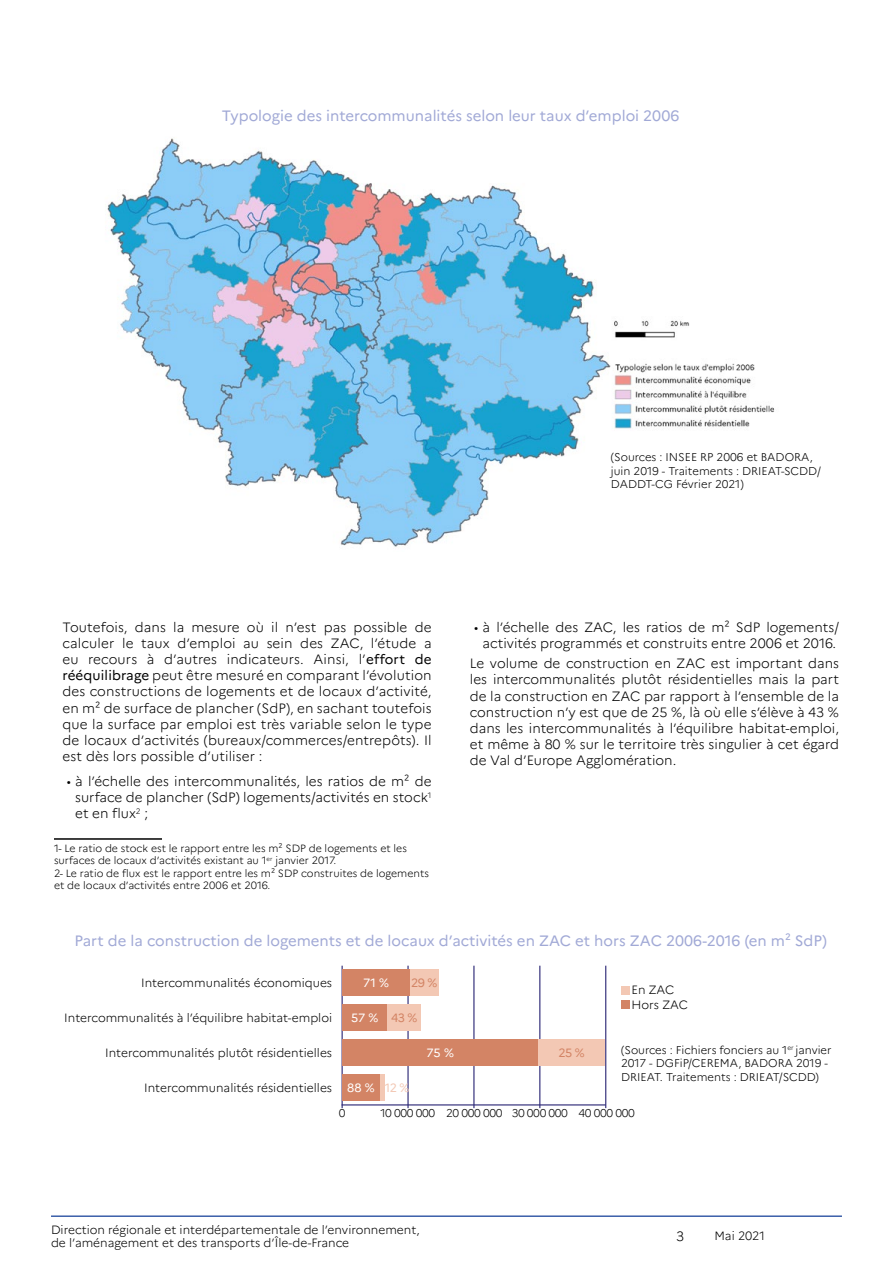
<style>
.page{position:relative;width:893px;height:1263px;background:#fff}
.page>*{position:absolute;margin:0;border:0;box-sizing:border-box;transform-origin:0 0}
.t1{font:15px "Marianne";color:#a1a9d6}
.t2{font:300 13.5px/16.2px "Marianne";color:#000;text-align:justify}
.t3{font:300 12px/13.5px "Marianne";color:#000}
.t4{font:12px "Marianne";letter-spacing:-.02em;color:#fff}
.t5{font:12px "Marianne";color:#d38465}
.t6{font:300 11.25px/13.5px "Marianne";color:#000}
.t7{font:300 11.25px "Marianne";letter-spacing:-.035em;color:#000}
.t8{font:300 10.5px/12.6px "Marianne";color:#000}
.s1{font-weight:400}
.s2{color:#d38465}
.s3{color:#f3c8b4}
</style>
<div class="page">
<hr style="left:51px;top:1215px;width:791px;height:2px;background:#3b5fa9">
<img style="left:107px;top:138px;width:504px;height:409px">
<img style="left:614px;top:320px;width:161px;height:109px">
<hr style="left:54px;top:838px;width:108px;height:2px;background:#000">
<hr style="left:407px;top:966px;width:2px;height:142px;background:#292574">
<hr style="left:473px;top:966px;width:1px;height:142px;background:#292574">
<hr style="left:539px;top:966px;width:1px;height:142px;background:#292574">
<hr style="left:605px;top:966px;width:1px;height:142px;background:#292574">
<hr style="left:342px;top:1104px;width:264px;height:1px;background:#292574">
<hr style="left:342px;top:966px;width:1px;height:142px;background:#292574">
<div style="left:342px;top:969px;width:68px;height:27px;background:#d38465"></div>
<div style="left:410px;top:969px;width:29px;height:27px;background:#f3c8b4"></div>
<div style="left:342px;top:1004px;width:45px;height:27px;background:#d38465"></div>
<div style="left:387px;top:1004px;width:34px;height:27px;background:#f3c8b4"></div>
<div style="left:342px;top:1039px;width:196px;height:27px;background:#d38465"></div>
<div style="left:538px;top:1039px;width:67px;height:27px;background:#f3c8b4"></div>
<div style="left:342px;top:1074px;width:38px;height:26px;background:#d38465"></div>
<hr style="left:380px;top:1074px;width:4px;height:26px;background:#f3c8b4">
<div style="left:621px;top:986px;width:8px;height:8px;background:#f3c8b4"></div>
<div style="left:621px;top:1000px;width:8px;height:8px;background:#d38465"></div>
<p class="t1" style="left:222px;top:106px;width:459px">Typologie des intercommunalités selon leur taux d’emploi 2006</p>
<p class="t6" style="left:611px;top:450px;width:211px">(Sources : INSEE RP 2006 et BADORA, juin 2019 - Traitements : DRIEAT-SCDD/<br>DADDT-CG Février 2021)</p>
<p class="t2" style="left:63px;top:619px;width:371px">Toutefois, dans la mesure où il n’est pas possible de calculer le taux d’emploi au sein des ZAC, l’étude a eu recours à d’autres indicateurs. Ainsi, l’<span class="s1">effort de rééquilibrage</span> peut être mesuré en comparant l’évolution des constructions de logements et de locaux d’activité, en m² de surface de plancher (SdP), en sachant toutefois que la surface par emploi est très variable selon le type de locaux d’activités (bureaux/commerces/entrepôts). Il est dès lors possible d’utiliser :</p>
<p class="t2" style="left:75px;top:773px;width:358px;text-indent:-8px">• à l’échelle des intercommunalités, les ratios de m² de surface de plancher (SdP) logements/activités en stock<sup>1 </sup>et en flux<sup>2</sup> ;</p>
<p class="t8" style="left:54px;top:841px;width:376px">1- Le ratio de stock est le rapport entre les m² SDP de logements et les surfaces de locaux d’activités existant au 1<sup>er</sup> janvier 2017.<br>2- Le ratio de flux est le rapport entre les m² SDP construites de logements et de locaux d’activités entre 2006 et 2016.</p>
<p class="t2" style="left:474px;top:619px;width:366px;text-align:center">• à l’échelle des ZAC, les ratios de m² SdP logements/ activités programmés et construits entre 2006 et 2016.</p>
<p class="t2" style="left:470px;top:655px;width:371px">Le volume de construction en ZAC est important dans les intercommunalités plutôt résidentielles mais la part de la construction en ZAC par rapport à l’ensemble de la construction n’y est que de 25 %, là où elle s’élève à 43 % dans les intercommunalités à l’équilibre habitat-emploi, et même à 80 % sur le territoire très singulier à cet égard de Val d’Europe Agglomération.</p>
<p class="t1" style="left:75px;top:931px;width:754px">Part de la construction de logements et de locaux d’activités en ZAC et hors ZAC 2006-2016 (en m² SdP)</p>
<p class="t3" style="left:141px;top:976px;width:193px">Intercommunalités économiques</p>
<p class="t4" style="left:363px;top:976px;width:27px">71 %</p>
<p class="t5" style="left:411px;top:976px;width:28px">29 %</p>
<p class="t3" style="left:64px;top:1011px;width:269px">Intercommunalités à l’équilibre habitat-emploi</p>
<p class="t4" style="left:351px;top:1010px;width:68px">57 % <span class="s2">43 %</span></p>
<p class="t3" style="left:105px;top:1046px;width:228px">Intercommunalités plutôt résidentielles</p>
<p class="t4" style="left:427px;top:1045px;width:29px">75 %</p>
<p class="t5" style="left:559px;top:1045px;width:28px">25 %</p>
<p class="t3" style="left:144px;top:1080px;width:189px">Intercommunalités résidentielles</p>
<p class="t4" style="left:347px;top:1080px;width:64px">88 % <span class="s3">12 %</span></p>
<p class="t3" style="left:632px;top:983px;width:58px;line-height:14.4px">En ZAC<br>Hors ZAC</p>
<p class="t6" style="left:621px;top:1043px;width:212px">(Sources : Fichiers fonciers au 1<sup>er</sup> janvier<br>2017 - DGFiP/CEREMA, BADORA 2019 -<br>DRIEAT. Traitements : DRIEAT/SCDD)</p>
<p class="t6" style="left:339px;top:1107px;width:8px">0</p>
<p class="t7" style="left:380px;top:1106px;width:256px">10 000 000 20 000 000 30 000 000 40 000 000</p>
<p class="t3" style="left:51px;top:1223px;width:370px">Direction régionale et interdépartementale de l’environnement, de l’aménagement et des transports d’Île-de-France</p>
<p class="t2" style="left:676px;top:1228px;width:10px">3</p>
<p class="t3" style="left:714px;top:1229px;width:52px">Mai 2021</p>
</div>
